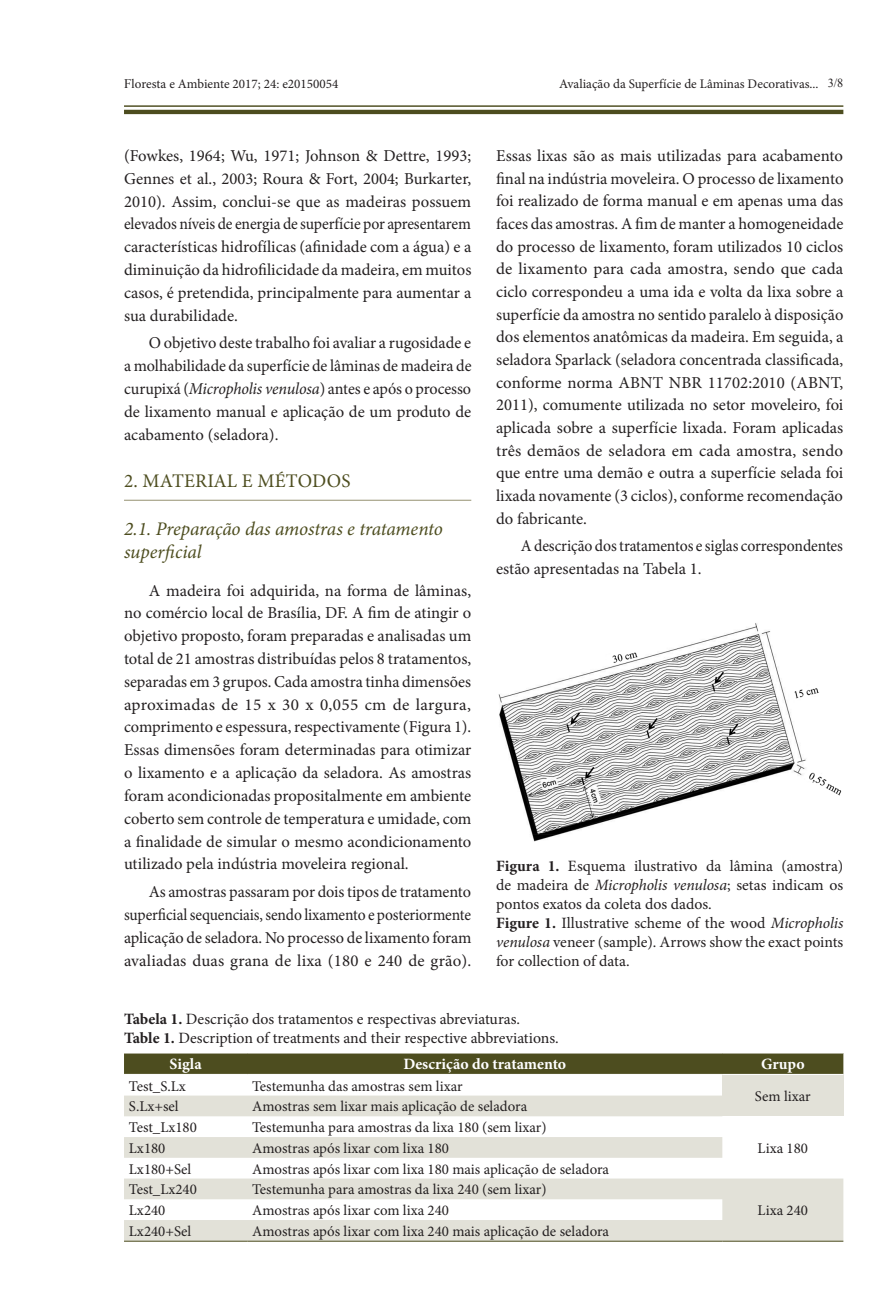
<style>
.page{position:relative;width:893px;height:1315px;background:#fff}
.page>*{position:absolute;margin:0;border:0;box-sizing:border-box;transform-origin:0 0}
.Heading2Alt{font:italic 19.25px/22.8px "Minion Pro";letter-spacing:-.005em;color:#4d4d1f}
.Heading1{font:19.25px "Minion Pro";letter-spacing:.01em;color:#4d4d1f}
.Paragraph{font:16.62px/22.8px "Minion Pro";color:#231f20;text-align:justify}
.Paragraph-2{font:16.62px/22.6px "Minion Pro";color:#231f20;scale:.95 1}
.FigureCaption{font:15.75px/18.9px "Minion Pro";color:#231f20;text-align:justify}
.FigureCaption-Trans1{font:15.75px/18.9px "Minion Pro";color:#231f20;text-align:justify}
.TableTitle-Trans1{font:15.75px "Minion Pro";color:#231f20}
.TableTitle{font:15.75px "Minion Pro";color:#231f20}
.TableHead{font:700 15.75px "Minion Pro";color:#fff}
.TableBody{font:14.88px "Minion Pro";color:#231f20}
.HeaderMasterB{font:13.12px "Minion Pro";color:#231f20}
.PageNumber{font:12.25px "Times New Roman";color:#231f20}
.s1{font-family:"Times New Roman"}
.s2{font-style:italic}
.s3{font-weight:700}
</style>
<div class="page">
<hr style="left:124px;top:110px;width:719px;height:4px;background:#4d4d1f">
<hr style="left:124px;top:105px;width:719px;height:2px;background:#4d4d1f">
<hr style="left:124px;top:500px;width:347px;height:1px;background:#959172">
<svg style="left:124px;top:1053px;width:719px;height:21px;background:#525225"></svg>
<div style="left:722px;top:1074px;width:121px;height:42px;background:#e2e1d8"></div>
<svg style="left:124px;top:1095px;width:719px;height:145px;fill:#e2e1d8"></svg>
<hr style="left:722px;top:1074px;width:121px;height:1px;background:#fff">
<hr style="left:124px;top:1240px;width:123px;height:1px;background:#4d4d1f">
<hr style="left:247px;top:1240px;width:475px;height:1px;background:#4d4d1f">
<hr style="left:722px;top:1240px;width:121px;height:1px;background:#4d4d1f">
<img style="left:498px;top:623px;width:344px;height:219px">
<p class="HeaderMasterB" style="left:124px;top:75px;width:216px"><span class="s1">Fl</span>oresta e Ambiente 2017; 24: e20150054</p>
<p class="HeaderMasterB" style="left:559px;top:75px;width:261px">Avaliação da Superfície de Lâminas Decorativas...</p>
<p class="PageNumber" style="left:828px;top:75px;width:17px">3/8</p>
<p class="Paragraph" style="left:124px;top:144px;width:349px">(Fowkes, 1964; Wu, 1971; Johnson &amp; Dettre, 1993; Gennes et al., 2003; Roura &amp; Fort, 2004; Burkarter, 2010). Assim, conclui-se que as madeiras possuem elevados níveis de energia de superfície por apresentarem características hidrofílicas (afinidade com a água) e a diminuição da hidrofilicidade da madeira, em muitos casos, é pretendida, principalmente para aumentar a sua durabilidade.</p>
<p class="Paragraph" style="left:124px;top:332px;width:349px;text-indent:25px">O objetivo deste trabalho foi avaliar a rugosidade e a molhabilidade da superfície de lâminas de madeira de curupixá (<span class="s2">Micropholis venulosa</span>) antes e após o processo de lixamento manual e aplicação de um produto de acabamento (seladora).</p>
<p class="Heading1" style="left:124px;top:468px;width:228px">2. MATERIAL E MÉTODOS</p>
<p class="Heading2Alt" style="left:124px;top:517px;width:320px">2.1. Preparação das amostras e tratamento superficial</p>
<p class="Paragraph" style="left:124px;top:579px;width:349px;text-indent:25px">A madeira foi adquirida, na forma de lâminas, no comércio local de Brasília, DF. A fim de atingir o objetivo proposto, foram preparadas e analisadas um total de 21 amostras distribuídas pelos 8 tratamentos, separadas em 3 grupos. Cada amostra tinha dimensões aproximadas de 15 x 30 x 0,055 cm de largura, comprimento e espessura, respectivamente (Figura 1).<br>Essas dimensões foram determinadas para otimizar o lixamento e a aplicação da seladora. As amostras foram acondicionadas propositalmente em ambiente coberto sem controle de temperatura e umidade, com a finalidade de simular o mesmo acondicionamento utilizado pela indústria moveleira regional.</p>
<p class="Paragraph" style="left:124px;top:880px;width:349px;text-indent:25px">As amostras passaram por dois tipos de tratamento superficial sequenciais, sendo lixamento e posteriormente aplicação de seladora. No processo de lixamento foram avaliadas duas grana de lixa (180 e 240 de grão).</p>
<p class="Paragraph" style="left:496px;top:144px;width:349px">Essas lixas são as mais utilizadas para acabamento final na indústria moveleira. O processo de lixamento foi realizado de forma manual e em apenas uma das faces das amostras. A fim de manter a homogeneidade do processo de lixamento, foram utilizados 10 ciclos de lixamento para cada amostra, sendo que cada ciclo correspondeu a uma ida e volta da lixa sobre a superfície da amostra no sentido paralelo à disposição dos elementos anatômicas da madeira. Em seguida, a seladora Sparlack (seladora concentrada classificada, conforme norma ABNT NBR 11702:2010 (ABNT, 2011), comumente utilizada no setor moveleiro, foi aplicada sobre a superfície lixada. Foram aplicadas três demãos de seladora em cada amostra, sendo que entre uma demão e outra a superfície selada foi lixada novamente (3 ciclos), conforme recomendação do fabricante.</p>
<p class="Paragraph-2" style="left:496px;top:535px;width:367px;text-indent:25px">A descrição dos tratamentos e siglas correspondentes estão apresentadas na Tabela 1.</p>
<p class="FigureCaption" style="left:496px;top:856px;width:349px"><span class="s3">Figura 1.</span> Esquema ilustrativo da lâmina (amostra) de madeira de <span class="s2">Micropholis venulosa</span>; setas indicam os pontos exatos da coleta dos dados.</p>
<p class="FigureCaption-Trans1" style="left:496px;top:913px;width:349px"><span class="s3">Figure 1.</span> Illustrative scheme of the wood <span class="s2">Micropholis venulosa</span> veneer (sample). Arrows show the exact points for collection of data.</p>
<p class="TableTitle" style="left:124px;top:1008px;width:398px"><span class="s3">Tabela 1.</span> Descrição dos tratamentos e respectivas abreviaturas.</p>
<p class="TableTitle-Trans1" style="left:124px;top:1027px;width:436px"><span class="s3">Table 1.</span> Description of treatments and their respective abbreviations.</p>
<p class="TableHead" style="left:170px;top:1053px;width:34px">Sigla</p>
<p class="TableHead" style="left:403px;top:1053px;width:164px">Descrição do tratamento</p>
<p class="TableHead" style="left:761px;top:1053px;width:45px">Grupo</p>
<p class="TableBody" style="left:129px;top:1076px;width:58px">Test_S.Lx</p>
<p class="TableBody" style="left:252px;top:1076px;width:212px">Testemunha das amostras sem lixar</p>
<p class="TableBody" style="left:755px;top:1086px;width:57px">Sem lixar</p>
<p class="TableBody" style="left:129px;top:1096px;width:51px">S.Lx+sel</p>
<p class="TableBody" style="left:252px;top:1096px;width:277px">Amostras sem lixar mais aplicação de seladora</p>
<p class="TableBody" style="left:129px;top:1117px;width:69px">Test_Lx180</p>
<p class="TableBody" style="left:252px;top:1117px;width:296px">Testemunha para amostras da lixa 180 (sem lixar)</p>
<p class="TableBody" style="left:129px;top:1138px;width:38px">Lx180</p>
<p class="TableBody" style="left:252px;top:1138px;width:198px">Amostras após lixar com lixa 180</p>
<p class="TableBody" style="left:758px;top:1138px;width:52px">Lixa 180</p>
<p class="TableBody" style="left:129px;top:1158px;width:64px">Lx180+Sel</p>
<p class="TableBody" style="left:252px;top:1158px;width:358px">Amostras após lixar com lixa 180 mais aplicação de seladora</p>
<p class="TableBody" style="left:129px;top:1179px;width:69px">Test_Lx240</p>
<p class="TableBody" style="left:252px;top:1179px;width:296px">Testemunha para amostras da lixa 240 (sem lixar)</p>
<p class="TableBody" style="left:129px;top:1200px;width:38px">Lx240</p>
<p class="TableBody" style="left:252px;top:1200px;width:198px">Amostras após lixar com lixa 240</p>
<p class="TableBody" style="left:758px;top:1200px;width:52px">Lixa 240</p>
<p class="TableBody" style="left:129px;top:1221px;width:64px">Lx240+Sel</p>
<p class="TableBody" style="left:252px;top:1221px;width:358px">Amostras após lixar com lixa 240 mais aplicação de seladora</p>
</div>
